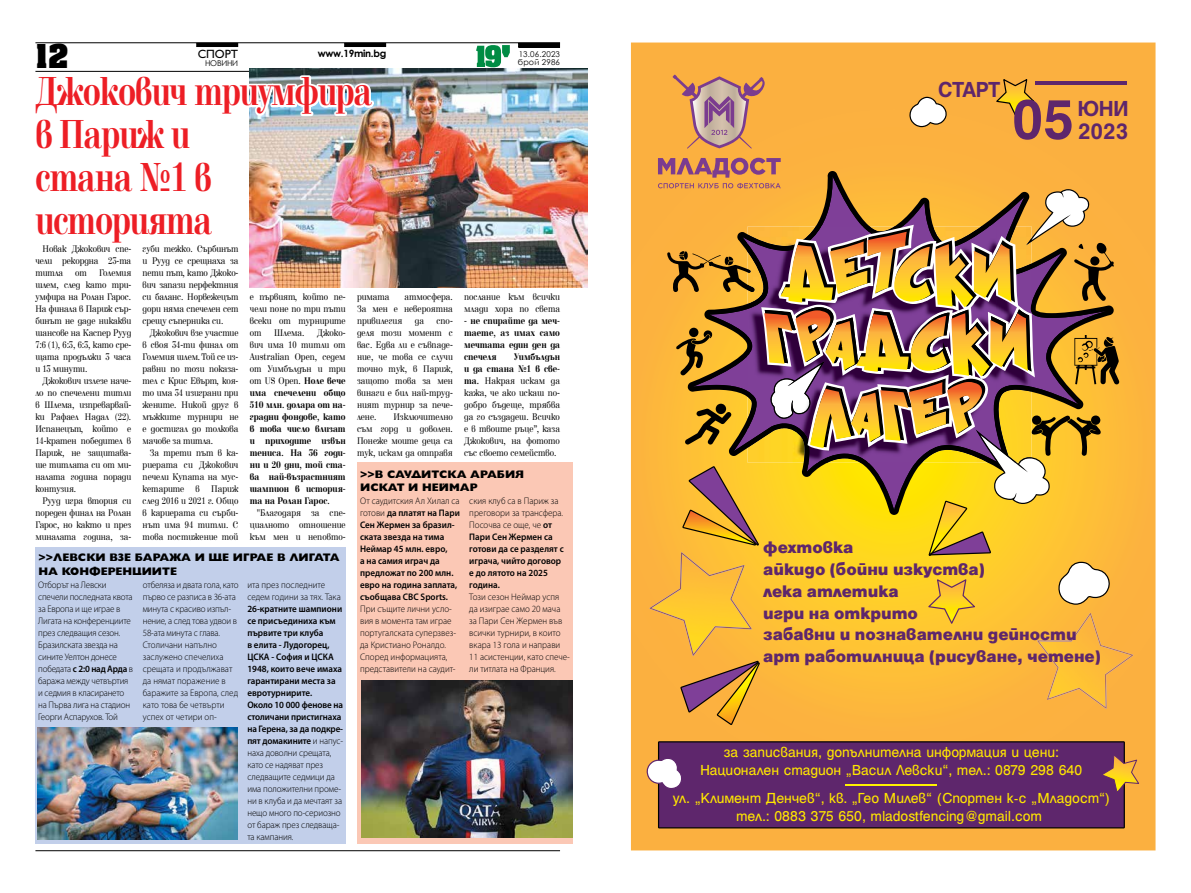
<style>
.page{position:relative;width:1191px;height:893px;background:#fff}
.page>*{position:absolute;margin:0;border:0;box-sizing:border-box;transform-origin:0 0}
.t1{font:700 61.7px "Helen Pro";color:#5e266c}
.t2{font:700 42px/43px "Elfin CYR";letter-spacing:-.025em;color:#ed1e25;scale:.75 1}
.t3{font:700 28px "Achen Cyr";color:#000}
.t4{font:700 24.5px "Helen Pro";color:#5e266c}
.t5{font:700 23.5px "Helen Pro";letter-spacing:-.015em;color:#5e266c}
.t6{font:900 18.1px/21.7px "Helen Pro";color:#5e266c}
.t7{font:15.7px/18.1px "Helen Pro";color:#ffe600;text-align:center}
.t8{font:12px "Gilt";color:#000}
.t9{font:800 11px/13.2px "Gilt";color:#000}
.t10{font:10px/12px "Elfin CYR";color:#000;text-align:justify;scale:.85 1}
.t11{font:700 10px/12px "Elfin CYR";color:#000;text-align:justify;scale:.85 1}
.t12{font:700 10px "Century Gothic";letter-spacing:-.03em;color:#000}
.t13{font:300 9.5px/12px "Myriad Pro";letter-spacing:-.005em;color:#000;scale:.95 1}
.t14{font:600 9.5px/12px "Myriad Pro";color:#000;scale:.95 1}
.t15{font:8px "Century Gothic";letter-spacing:.02em;color:#000}
.s1{font-weight:400}
.s2{font-weight:600}
.s3{font-weight:300}
.s4{font-weight:700}
</style>
<div class="page">
<hr style="left:35px;top:43px;width:525px;height:1px;background:#000">
<svg style="left:476px;top:45px;width:34px;height:22px"></svg>
<div style="left:196px;top:43px;width:42px;height:4px;border:1px solid #000"></div>
<div style="left:344px;top:43px;width:42px;height:4px;border:1px solid #000"></div>
<hr style="left:518px;top:43px;width:41px;height:4px;background:#000">
<div style="left:518px;top:43px;width:42px;height:5px;border:1px solid #000"></div>
<hr style="left:35px;top:850px;width:525px;height:1px;background:#000">
<div style="left:35px;top:547px;width:311px;height:297px;background:#c2cfea"></div>
<div style="left:357px;top:462px;width:216px;height:382px;background:#fbc8b5"></div>
<img style="left:250px;top:69px;width:337px;height:218px">
<img style="left:35px;top:68px;width:341px;height:179px">
<img style="left:361px;top:680px;width:212px;height:158px">
<img style="left:38px;top:727px;width:199px;height:113px">
<div style="left:631px;top:43px;width:524px;height:807px;background:#fbb040"></div>
<svg style="left:909px;top:97px;width:38px;height:30px"></svg>
<svg style="left:672px;top:75px;width:95px;height:74px;background:#d39b6f"></svg>
<svg style="left:649px;top:158px;width:484px;height:567px;background:#d9a242"></svg>
<svg style="left:994px;top:77px;width:42px;height:40px;background:#e4a831"></svg>
<hr style="left:1035px;top:81px;width:92px;height:4px;background:#5e266c">
<svg style="left:646px;top:741px;width:494px;height:87px;background:#683168"></svg>
<h3 class="t3" style="left:35px;top:37px;width:35px">12</h3>
<p class="t8" style="left:198px;top:48px;width:42px">СПОРТ</p>
<p class="t12" style="left:318px;top:45px;width:70px">www.19min.bg</p>
<p class="t15" style="left:205px;top:58px;width:35px">НОВИНИ</p>
<h2 class="t2" style="left:35px;top:71px;width:450px">Джокович триумфира в Париж и<br>стана №1 в историята</h2>
<p class="t15" style="left:519px;top:48px;width:43px">13.06.2023</p>
<p class="t15" style="left:518px;top:56px;width:44px">брой 2986</p>
<p class="t10" style="left:35px;top:243px;width:114px;text-indent:7px">Новак Джокович спе&shy;чели рекордна 23-та титла от Големия шлем, след като три&shy;умфира на Ролан Гарос.<br>На финала в Париж сър&shy;бинът не даде никакви шансове на Каспер Рууд 7:6 (1), 6:3, 6:3, като сре&shy;щата продължи 3 часа и 13 минути.</p>
<p class="t10" style="left:35px;top:375px;width:114px;text-indent:7px">Джокович излезе наче&shy;ло по спечелени титли в Шлема, изпреварвай&shy;ки Рафаел Надал (22).<br>Испанецът, който е 14-кратен победител в Париж, не защитава&shy;ше титлата си от ми&shy;налата година поради контузия.</p>
<p class="t10" style="left:35px;top:495px;width:114px;text-indent:7px">Рууд игра втория си пореден финал на Ролан Гарос, но както и през миналата година, за-</p>
<p class="t10" style="left:143px;top:243px;width:114px">губи тежко. Сърбинът и Рууд се срещнаха за пети път, като Джоко&shy;вич запази перфектния си баланс. Норвежецът дори няма спечелен сет срещу съперника си.</p>
<p class="t10" style="left:143px;top:327px;width:114px;text-indent:7px">Джокович взе участие в своя 34-ти финал от Големия шлем. Той се из&shy;равни по този показа&shy;тел с Крис Евърт, коя&shy;то има 34 изиграни при жените. Никой друг в мъжките турнири не е достигал до толкова мачове за титла.</p>
<p class="t10" style="left:143px;top:447px;width:114px;text-indent:7px">За трети път в ка&shy;риерата си Джокович печели Купата на мус&shy;кетарите в Париж след 2016 и 2021 г. Общо в кариерата си сърби&shy;нът има 94 титли. С това постижение той</p>
<p class="t10" style="left:250px;top:291px;width:114px">е първият, който пе&shy;чели поне по три пъти всеки от турнирите от</p>
<p class="t11" style="left:250px;top:327px;width:114px;text-indent:67px"><span class="s1">Джоко&shy;вич има 10 титли от Australian Open, седем от Уимбълдън и три от US Open.</span> Ноле вече има спечелени общо 510 млн. долара от на&shy;градни фондове, като в това число влизат и приходите извън тениса. На 36 годи&shy;ни и 20 дни, той ста&shy;ва най-възрастният шампион в история&shy;та на Ролан Гарос.</p>
<p class="t10" style="left:250px;top:507px;width:114px;text-indent:7px">"Благодаря за спе&shy;циалното отношение към мен и неповто-</p>
<p class="t10" style="left:274px;top:327px;width:37px">Шлема.</p>
<p class="t9" style="left:39px;top:551px;width:303px">&gt;&gt;ЛЕВСКИ ВЗЕ БАРАЖА И ЩЕ ИГРАЕ В ЛИГАТА<br>НА КОНФЕРЕНЦИИТЕ</p>
<p class="t13" style="left:38px;top:579px;width:101px">Отборът на Левски спечели последната квота за Европа и ще играе в<br>Лигата на конференциите през следващия сезон.<br>Бразилската звезда на сините Уелтон донесе победата <span class="s2">с 2:0 над Арда</span> в баража между четвъртия и седмия в класирането на Първа лига на стадион<br>Георги Аспарухов. Той</p>
<p class="t13" style="left:143px;top:579px;width:102px">отбеляза и двата гола, като първо се разписа в 36-ата минута с красиво изпъл&shy;нение, а след това удвои в<br>58-ата минута с глава.<br>Столичани напълно заслужено спечелиха срещата и продължават да нямат поражение в баражите за Европа, след като това бе четвърти успех от четири оп-</p>
<p class="t13" style="left:247px;top:579px;width:100px">ита през последните седем години за тях. Така</p>
<p class="t14" style="left:247px;top:603px;width:102px">26-кратните шампиони се присъединиха към първите три клуба<br>в елита - Лудогорец,<br>ЦСКА - София и ЦСКА<br>1948, които вече имаха гарантирани места за евротурнирите.<br>Около 10 000 фенове на столичани пристигнаха на Герена, за да подкре&shy;пят домакините <span class="s3">и напус&shy;наха доволни срещата, като се надяват през следващите седмици да има положителни проме&shy;ни в клуба и да мечтаят за нещо много по-сериозно от бараж през следваща&shy;та кампания.</span></p>
<p class="t10" style="left:357px;top:291px;width:114px;text-indent:47px">атмосфера.<br>За мен е невероятна привилегия да спо&shy;деля този момент с вас. Едва ли е съвпаде&shy;ние, че това се случи точно тук, в Париж, защото това за мен винаги е бил най-труд&shy;ният турнир за пече&shy;лене.</p>
<p class="t10" style="left:357px;top:291px;width:40px">римата</p>
<p class="t10" style="left:357px;top:411px;width:114px;text-indent:36px">Изключително съм горд и доволен.<br>Понеже моите деца са тук, искам да отправя</p>
<p class="t10" style="left:464px;top:291px;width:114px">послание към всички млади хора по света</p>
<p class="t11" style="left:464px;top:315px;width:114px"><span class="s1">-</span> не спирайте да меч&shy;таете, аз имах само мечтата един ден да спечеля</p>
<p class="t10" style="left:464px;top:351px;width:114px;text-indent:50px"><span class="s4">Уимбълдън и да стана №1 в све&shy;та.</span> Накрая искам да кажа, че ако искаш по&shy;добро бъдеще, трябва да го създадеш. Всичко е в твоите ръце”, каза Джокович, на фотото със своето семейство.</p>
<p class="t9" style="left:360px;top:467px;width:166px">&gt;&gt;В САУДИТСКА АРАБИЯ<br>ИСКАТ И НЕЙМАР</p>
<p class="t14" style="left:360px;top:495px;width:107px"><span class="s3">От саудитския Ал Хилал са готови</span> да платят на Пари<br>Сен Жермен за бразил&shy;ската звезда на тима<br>Неймар 45 млн. евро,<br>а на самия играч да предложат по 200 млн. евро на година заплата, съобщава CBC Sports.</p>
<p class="t13" style="left:360px;top:603px;width:103px">При същите лични усло&shy;вия в момента там играе португалската суперзвез&shy;да Кристиано Роналдо.<br>Според информацията, представители на саудит-</p>
<p class="t14" style="left:469px;top:495px;width:101px"><span class="s3">ския клуб са в Париж за преговори за трансфера.<br>Посочва се още, че</span> от<br>Пари Сен Жермен са готови да се разделят с играча, чийто договор е до лятото на 2025 година.</p>
<p class="t13" style="left:469px;top:591px;width:107px">Този сезон Неймар успя да изиграе само 20 мача за Пари Сен Жермен във всички турнири, в които вкара 13 гола и направи<br>11 асистенции, като спече&shy;ли титлата на Франция.</p>
<h3 class="t5" style="left:938px;top:77px;width:64px">СТАРТ</h3>
<h1 class="t1" style="left:1012px;top:87px;width:63px">05</h1>
<h3 class="t5" style="left:1078px;top:96px;width:52px">ЮНИ</h3>
<h3 class="t4" style="left:1078px;top:118px;width:51px">2023</h3>
<h3 class="t6" style="left:763px;top:537px;width:339px">фехтовка<br>айкидо (бойни изкуства)<br>лека атлетика<br>игри на открито<br>забавни и познавателни дейности арт работилница (рисуване, четене)</h3>
<h3 class="t7" style="left:700px;top:743px;width:383px">за записвания, допълнителна информация и цени:<br>Национален стадион „Васил Левски“, тел.: 0879 298 640</h3>
<h3 class="t7" style="left:673px;top:789px;width:439px">ул. „Климент Денчев“, кв. „Гео Милев“ (Спортен к-с „Младост“) тел.: 0883 375 650, mladostfencing@gmail.com</h3>
</div>
